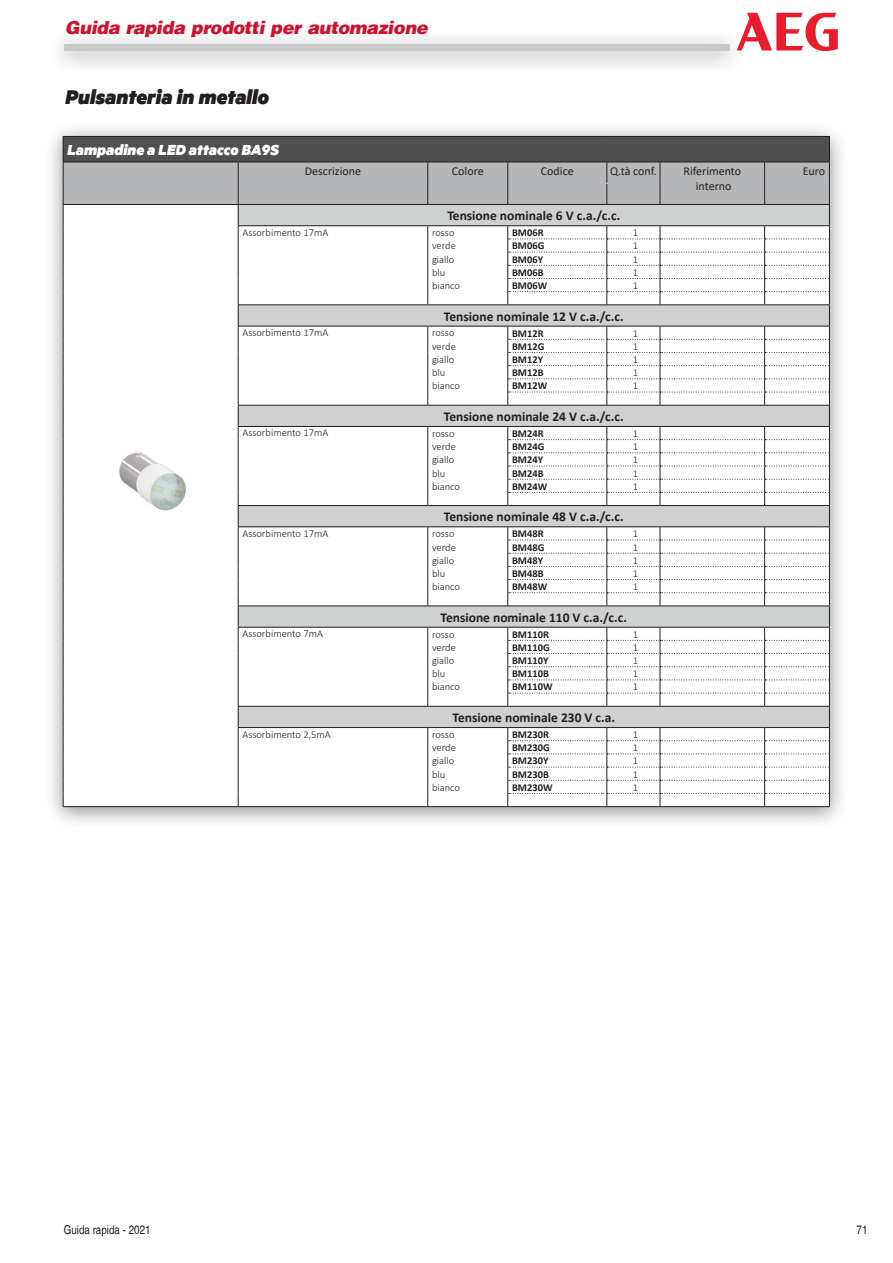
<style>
.page{position:relative;width:893px;height:1263px;background:#fff}
.page>*{position:absolute;margin:0;border:0;box-sizing:border-box;transform-origin:0 0}
.t1{font:italic 900 22.5px "Metric";color:#231f20}
.t2{font:italic 900 18px "Helvetica";color:#d1122c}
.t3{font:italic 900 16.5px "Metric";color:#fff}
.t4{font:700 13.5px "Calibri";color:#231f20}
.t5{font:12px/14.4px "Calibri";color:#231f20;text-align:center}
.t6{font:condensed 12px "Helvetica";color:#231f20}
.t7{font:300 10.5px "Calibri";color:#231f20}
.t8{font:700 10.5px "Calibri";color:#231f20}
</style>
<div class="page">
<div style="left:46px;top:30px;width:701px;height:44px;background:#231f20;opacity:.5"></div>
<div style="left:64px;top:45px;width:665px;height:6px;background:#c7c8ca"></div>
<svg style="left:737px;top:13px;width:101px;height:38px"></svg>
<div style="left:44px;top:121px;width:805px;height:709px;background:#231f20;opacity:.5"></div>
<hr style="left:63px;top:136px;width:175px;height:1px;background:#231f20">
<hr style="left:238px;top:136px;width:190px;height:1px;background:#231f20">
<hr style="left:428px;top:136px;width:80px;height:1px;background:#231f20">
<hr style="left:508px;top:136px;width:99px;height:1px;background:#231f20">
<hr style="left:607px;top:136px;width:53px;height:1px;background:#231f20">
<hr style="left:660px;top:136px;width:105px;height:1px;background:#231f20">
<hr style="left:765px;top:136px;width:65px;height:1px;background:#231f20">
<hr style="left:238px;top:806px;width:190px;height:1px;background:#231f20">
<hr style="left:63px;top:806px;width:175px;height:1px;background:#231f20">
<hr style="left:428px;top:806px;width:80px;height:1px;background:#231f20">
<hr style="left:508px;top:806px;width:99px;height:1px;background:#231f20">
<hr style="left:607px;top:806px;width:53px;height:1px;background:#231f20">
<hr style="left:660px;top:806px;width:105px;height:1px;background:#231f20">
<hr style="left:765px;top:806px;width:65px;height:1px;background:#231f20">
<svg style="left:63px;top:137px;width:767px;height:669px"></svg>
<img style="left:116px;top:445px;width:74px;height:75px">
<h2 class="t2" style="left:65px;top:16px;width:364px">Guida rapida prodotti per automazione</h2>
<h1 class="t1" style="left:65px;top:83px;width:205px">Pulsanteria in metallo</h1>
<h3 class="t3" style="left:67px;top:140px;width:213px">Lampadine a LED attacco BA9S</h3>
<p class="t5" style="left:305px;top:164px;width:58px">Descrizione</p>
<p class="t5" style="left:452px;top:164px;width:33px">Colore</p>
<p class="t5" style="left:541px;top:164px;width:34px">Codice</p>
<p class="t5" style="left:610px;top:164px;width:48px">Q.tà conf.</p>
<p class="t5" style="left:684px;top:164px;width:59px">Riferimento interno</p>
<p class="t5" style="left:803px;top:164px;width:24px">Euro</p>
<p class="t4" style="left:447px;top:206px;width:174px">Tensione nominale 6 V c.a./c.c.</p>
<p class="t7" style="left:242px;top:226px;width:87px">Assorbimento 17mA</p>
<p class="t7" style="left:432px;top:226px;width:24px">rosso</p>
<p class="t8" style="left:512px;top:225px;width:33px">BM06R</p>
<p class="t7" style="left:633px;top:226px;width:7px">1</p>
<p class="t7" style="left:432px;top:239px;width:25px">verde</p>
<p class="t8" style="left:512px;top:239px;width:34px">BM06G</p>
<p class="t7" style="left:633px;top:239px;width:7px">1</p>
<p class="t7" style="left:432px;top:253px;width:24px">giallo</p>
<p class="t8" style="left:512px;top:252px;width:33px">BM06Y</p>
<p class="t7" style="left:633px;top:253px;width:7px">1</p>
<p class="t7" style="left:432px;top:266px;width:15px">blu</p>
<p class="t8" style="left:512px;top:265px;width:33px">BM06B</p>
<p class="t7" style="left:633px;top:266px;width:7px">1</p>
<p class="t7" style="left:432px;top:279px;width:30px">bianco</p>
<p class="t8" style="left:512px;top:278px;width:37px">BM06W</p>
<p class="t7" style="left:633px;top:279px;width:7px">1</p>
<p class="t4" style="left:444px;top:306px;width:181px">Tensione nominale 12 V c.a./c.c.</p>
<p class="t7" style="left:242px;top:326px;width:87px">Assorbimento 17mA</p>
<p class="t7" style="left:432px;top:326px;width:24px">rosso</p>
<p class="t8" style="left:512px;top:326px;width:33px">BM12R</p>
<p class="t7" style="left:633px;top:327px;width:7px">1</p>
<p class="t7" style="left:432px;top:340px;width:25px">verde</p>
<p class="t8" style="left:512px;top:339px;width:34px">BM12G</p>
<p class="t7" style="left:633px;top:340px;width:7px">1</p>
<p class="t7" style="left:432px;top:353px;width:24px">giallo</p>
<p class="t8" style="left:512px;top:352px;width:33px">BM12Y</p>
<p class="t7" style="left:633px;top:353px;width:7px">1</p>
<p class="t7" style="left:432px;top:366px;width:15px">blu</p>
<p class="t8" style="left:512px;top:365px;width:33px">BM12B</p>
<p class="t7" style="left:633px;top:366px;width:7px">1</p>
<p class="t7" style="left:432px;top:379px;width:30px">bianco</p>
<p class="t8" style="left:512px;top:378px;width:37px">BM12W</p>
<p class="t7" style="left:633px;top:379px;width:7px">1</p>
<p class="t4" style="left:444px;top:407px;width:181px">Tensione nominale 24 V c.a./c.c.</p>
<p class="t7" style="left:242px;top:426px;width:87px">Assorbimento 17mA</p>
<p class="t7" style="left:432px;top:427px;width:24px">rosso</p>
<p class="t8" style="left:512px;top:426px;width:33px">BM24R</p>
<p class="t7" style="left:633px;top:427px;width:7px">1</p>
<p class="t7" style="left:432px;top:440px;width:25px">verde</p>
<p class="t8" style="left:512px;top:439px;width:34px">BM24G</p>
<p class="t7" style="left:633px;top:440px;width:7px">1</p>
<p class="t7" style="left:432px;top:453px;width:24px">giallo</p>
<p class="t8" style="left:512px;top:452px;width:33px">BM24Y</p>
<p class="t7" style="left:633px;top:453px;width:7px">1</p>
<p class="t7" style="left:432px;top:466px;width:15px">blu</p>
<p class="t8" style="left:512px;top:466px;width:33px">BM24B</p>
<p class="t7" style="left:633px;top:466px;width:7px">1</p>
<p class="t7" style="left:432px;top:480px;width:30px">bianco</p>
<p class="t8" style="left:512px;top:479px;width:37px">BM24W</p>
<p class="t7" style="left:633px;top:480px;width:7px">1</p>
<p class="t4" style="left:444px;top:507px;width:181px">Tensione nominale 48 V c.a./c.c.</p>
<p class="t7" style="left:242px;top:527px;width:87px">Assorbimento 17mA</p>
<p class="t7" style="left:432px;top:527px;width:24px">rosso</p>
<p class="t8" style="left:512px;top:526px;width:33px">BM48R</p>
<p class="t7" style="left:633px;top:527px;width:7px">1</p>
<p class="t7" style="left:432px;top:540px;width:25px">verde</p>
<p class="t8" style="left:512px;top:540px;width:34px">BM48G</p>
<p class="t7" style="left:633px;top:540px;width:7px">1</p>
<p class="t7" style="left:432px;top:554px;width:24px">giallo</p>
<p class="t8" style="left:512px;top:553px;width:33px">BM48Y</p>
<p class="t7" style="left:633px;top:554px;width:7px">1</p>
<p class="t7" style="left:432px;top:567px;width:15px">blu</p>
<p class="t8" style="left:512px;top:566px;width:33px">BM48B</p>
<p class="t7" style="left:633px;top:567px;width:7px">1</p>
<p class="t7" style="left:432px;top:580px;width:30px">bianco</p>
<p class="t8" style="left:512px;top:579px;width:37px">BM48W</p>
<p class="t7" style="left:633px;top:580px;width:7px">1</p>
<p class="t4" style="left:440px;top:608px;width:188px">Tensione nominale 110 V c.a./c.c.</p>
<p class="t7" style="left:242px;top:627px;width:82px">Assorbimento 7mA</p>
<p class="t7" style="left:432px;top:627px;width:24px">rosso</p>
<p class="t8" style="left:512px;top:627px;width:38px">BM110R</p>
<p class="t7" style="left:633px;top:628px;width:7px">1</p>
<p class="t7" style="left:432px;top:641px;width:25px">verde</p>
<p class="t8" style="left:512px;top:640px;width:39px">BM110G</p>
<p class="t7" style="left:633px;top:641px;width:7px">1</p>
<p class="t7" style="left:432px;top:654px;width:24px">giallo</p>
<p class="t8" style="left:512px;top:653px;width:38px">BM110Y</p>
<p class="t7" style="left:633px;top:654px;width:7px">1</p>
<p class="t7" style="left:432px;top:667px;width:15px">blu</p>
<p class="t8" style="left:512px;top:666px;width:38px">BM110B</p>
<p class="t7" style="left:633px;top:667px;width:7px">1</p>
<p class="t7" style="left:432px;top:680px;width:30px">bianco</p>
<p class="t8" style="left:512px;top:679px;width:42px">BM110W</p>
<p class="t7" style="left:633px;top:680px;width:7px">1</p>
<p class="t4" style="left:452px;top:708px;width:164px">Tensione nominale 230 V c.a.</p>
<p class="t7" style="left:242px;top:727px;width:90px">Assorbimento 2,5mA</p>
<p class="t7" style="left:432px;top:728px;width:24px">rosso</p>
<p class="t8" style="left:512px;top:727px;width:38px">BM230R</p>
<p class="t7" style="left:633px;top:728px;width:7px">1</p>
<p class="t7" style="left:432px;top:741px;width:25px">verde</p>
<p class="t8" style="left:512px;top:740px;width:39px">BM230G</p>
<p class="t7" style="left:633px;top:741px;width:7px">1</p>
<p class="t7" style="left:432px;top:754px;width:24px">giallo</p>
<p class="t8" style="left:512px;top:753px;width:38px">BM230Y</p>
<p class="t7" style="left:633px;top:754px;width:7px">1</p>
<p class="t7" style="left:432px;top:768px;width:15px">blu</p>
<p class="t8" style="left:512px;top:767px;width:38px">BM230B</p>
<p class="t7" style="left:633px;top:768px;width:7px">1</p>
<p class="t7" style="left:432px;top:781px;width:30px">bianco</p>
<p class="t8" style="left:512px;top:780px;width:42px">BM230W</p>
<p class="t7" style="left:633px;top:781px;width:7px">1</p>
<p class="t6" style="left:64px;top:1222px;width:88px">Guida rapida - 2021</p>
<p class="t6" style="left:856px;top:1222px;width:12px">71</p>
</div>
